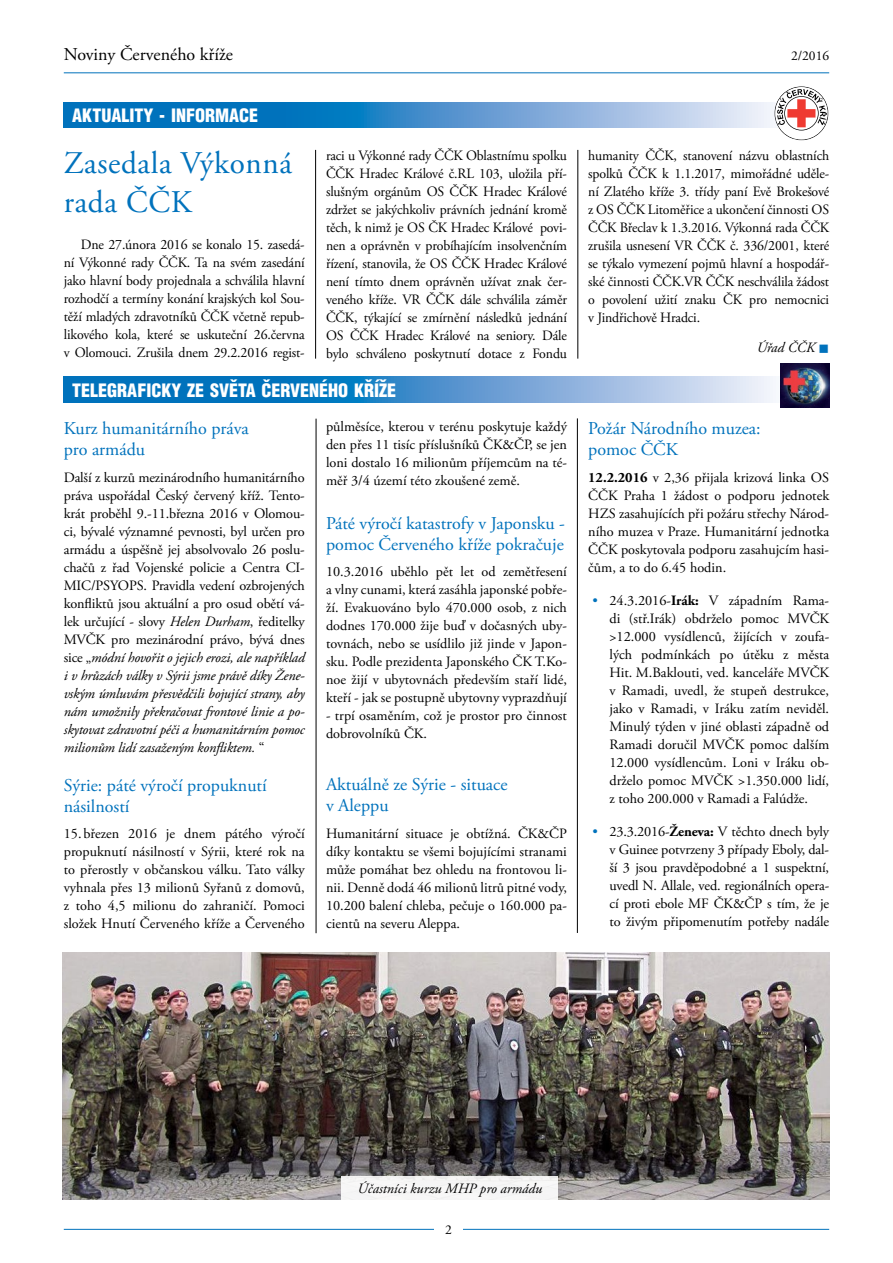
<style>
.page{position:relative;width:893px;height:1263px;background:#fff}
.page>*{position:absolute;margin:0;border:0;box-sizing:border-box;transform-origin:0 0}
.t1{font:31.5px/39px "Adobe Garamond Pro";letter-spacing:.02em;color:#0072bc}
.t2{font:18px/21px "Adobe Garamond Pro";color:#0072bc}
.t3{font:900 18px "Switzerland Cond";color:#fff}
.t4{font:18px "Adobe Garamond Pro";color:#000}
.t5{font:14.25px/18px "Adobe Garamond Pro";color:#000;text-align:justify}
.t6{font:italic 14.25px "Adobe Garamond Pro";color:#000}
.t7{font:13.5px "Adobe Garamond Pro";color:#000}
.s1{color:#0072bc}
.s2{font-style:italic}
.s3{font-weight:700}
</style>
<div class="page">
<hr style="left:64px;top:72px;width:765px;height:1px;background:#0072bc">
<hr style="left:64px;top:1229px;width:765px;height:1px;background:#0072bc">
<div style="left:434px;top:1217px;width:29px;height:25px;background:#fff"></div>
<svg style="left:64px;top:102px;width:765px;height:26px;background:#5399cf"></svg>
<svg style="left:774px;top:86px;width:37px;height:54px"></svg>
<svg style="left:64px;top:377px;width:717px;height:25px;background:#5299d0"></svg>
<img style="left:781px;top:364px;width:48px;height:44px">
<img style="left:63px;top:952px;width:766px;height:247px">
<hr style="left:315px;top:150px;width:1px;height:209px;background:#000">
<hr style="left:578px;top:150px;width:1px;height:209px;background:#000">
<hr style="left:316px;top:419px;width:1px;height:514px;background:#000">
<hr style="left:577px;top:418px;width:1px;height:515px;background:#000">
<div style="left:342px;top:1176px;width:216px;height:25px;background:#f6f5f6"></div>
<p class="t4" style="left:64px;top:43px;width:171px">Noviny Červeného kříže</p>
<p class="t7" style="left:791px;top:47px;width:40px">2/2016</p>
<p class="t3" style="left:72px;top:104px;width:186px">AKTUALITY - IN FORMACE</p>
<h1 class="t1" style="left:64px;top:144px;width:230px">Zasedala Výkonná rada ČČK</h1>
<p class="t5" style="left:64px;top:236px;width:242px;text-indent:17px">Dne 27.února 2016 se konalo 15. zasedá&shy;ní Výkonné rady ČČK. Ta na svém zasedání jako hlavní body projednala a schválila hlavní rozhodčí a termíny konání krajských kol Sou&shy;těží mladých zdravotníků ČČK včetně repub&shy;likového kola, které se uskuteční 26.června v Olomouci. Zrušila dnem 29.2.2016 regist-</p>
<p class="t5" style="left:326px;top:147px;width:242px">raci u Výkonné rady ČČK Oblastnímu spolku ČČK Hradec Králové č.RL 103, uložila pří&shy;slušným orgánům OS ČČK Hradec Králové zdržet se jakýchkoliv právních jednání kromě těch, k nimž je OS ČK Hradec Králové povi&shy;nen a oprávněn v probíhajícím insolvenčním řízení, stanovila, že OS ČČK Hradec Králové není tímto dnem oprávněn užívat znak čer&shy;veného kříže. VR ČČK dále schválila záměr ČČK, týkající se zmírnění následků jednání OS ČČK Hradec Králové na seniory. Dále bylo schváleno poskytnutí dotace z Fondu</p>
<p class="t5" style="left:588px;top:147px;width:242px">humanity ČČK, stanovení názvu oblastních spolků ČČK k 1.1.2017, mimořádné uděle&shy;ní Zlatého kříže 3. třídy paní Evě Brokešové z OS ČČK Litoměřice a ukončení činnosti OS ČČK Břeclav k 1.3.2016. Výkonná rada ČČK zrušila usnesení VR ČČK č. 336/2001, které se týkalo vymezení pojmů hlavní a hospodář&shy;ské činnosti ČČK.VR ČČK neschválila žádost o povolení užití znaku ČK pro nemocnici v Jindřichově Hradci.</p>
<p class="t6" style="left:757px;top:339px;width:74px">Úřad ČČK <span class="s1">■</span></p>
<p class="t3" style="left:72px;top:379px;width:325px">TELEGRAFICKY ZE SVĚTA ČERVENÉHO KŘÍŽE</p>
<p class="t2" style="left:64px;top:418px;width:186px">Kurz humanitárního práva pro armádu</p>
<p class="t5" style="left:64px;top:468px;width:242px">Další z kurzů mezinárodního humanitárního práva uspořádal Český červený kříž. Tento&shy;krát proběhl 9.-11.března 2016 v Olomou&shy;ci, bývalé významné pevnosti, byl určen pro armádu a úspěšně jej absolvovalo 26 poslu&shy;chačů z řad Vojenské policie a Centra CI-MIC/PSYOPS. Pravidla vedení ozbrojených konfliktů jsou aktuální a pro osud obětí vá&shy;lek určující - slovy <span class="s2">Helen Durham</span>, ředitelky MVČK pro mezinárodní právo, bývá dnes sice „<span class="s2">módní hovořit o jejich erozi, ale například i v hrůzách války v Sýrii jsme právě díky Žene&shy;vským úmluvám přesvědčili bojující strany, aby nám umožnily překračovat frontové linie a po&shy;skytovat zdravotní péči a humanitárním pomoc milionům lidí zasaženým konfliktem.</span> “</p>
<p class="t2" style="left:64px;top:775px;width:204px">Sýrie: páté výročí propuknutí násilností</p>
<p class="t5" style="left:64px;top:825px;width:242px">15. březen 2016 je dnem pátého výročí propuknutí násilností v Sýrii, které rok na to přerostly v občanskou válku. Tato války vyhnala přes 13 milionů Syřanů z domovů, z toho 4,5 milionu do zahraničí. Pomoci složek Hnutí Červeného kříže a Červeného</p>
<p class="t5" style="left:326px;top:418px;width:242px">půlměsíce, kterou v terénu poskytuje každý den přes 11 tisíc příslušníků ČK&amp;ČP, se jen loni dostalo 16 milionům příjemcům na té&shy;měř 3/4 území této zkoušené země.</p>
<p class="t2" style="left:326px;top:513px;width:240px">Páté výročí katastrofy v Japonsku - pomoc Červeného kříže pokračuje</p>
<p class="t5" style="left:326px;top:563px;width:242px">10.3.2016 uběhlo pět let od zemětřesení a vlny cunami, která zasáhla japonské pobře&shy;ží. Evakuováno bylo 470.000 osob, z nich dodnes 170.000 žije buď v dočasných uby&shy;tovnách, nebo se usídlilo již jinde v Japon&shy;sku. Podle prezidenta Japonského ČK T.Ko&shy;noe žijí v ubytovnách především staří lidé, kteří - jak se postupně ubytovny vyprazdňují</p>
<p class="t5" style="left:326px;top:707px;width:242px">- trpí osaměním, což je prostor pro činnost dobrovolníků ČK.</p>
<p class="t2" style="left:326px;top:775px;width:183px">Aktuálně ze Sýrie - situace v Aleppu</p>
<p class="t5" style="left:326px;top:825px;width:242px">Humanitární situace je obtížná. ČK&amp;ČP díky kontaktu se všemi bojujícími stranami může pomáhat bez ohledu na frontovou li&shy;nii. Denně dodá 46 milionů litrů pitné vody, 10.200 balení chleba, pečuje o 160.000 pa&shy;cientů na severu Aleppa.</p>
<p class="t2" style="left:588px;top:418px;width:174px">Požár Národního muzea: pomoc ČČK</p>
<p class="t5" style="left:588px;top:468px;width:242px"><span class="s3">12.2.2016</span> v 2,36 přijala krizová linka OS ČČK Praha 1 žádost o podporu jednotek HZS zasahujících při požáru střechy Národ&shy;ního muzea v Praze. Humanitární jednotka ČČK poskytovala podporu zasahujcím hasi&shy;čům, a to do 6.45 hodin.</p>
<p class="t5" style="left:609px;top:591px;width:221px;text-indent:-17px"><span class="s1">•</span> 24.3.2016-<span class="s3">Irák:</span> V západním Rama&shy;di (stř.Irák) obdrželo pomoc MVČK &gt;12.000 vysídlenců, žijících v zoufa&shy;lých podmínkách po útěku z města Hit. M.Baklouti, ved. kanceláře MVČK v Ramadi, uvedl, že stupeň destrukce, jako v Ramadi, v Iráku zatím neviděl.<br>Minulý týden v jiné oblasti západně od Ramadi doručil MVČK pomoc dalším 12.000 vysídlencům. Loni v Iráku ob&shy;drželo pomoc MVČK &gt;1.350.000 lidí, z toho 200.000 v Ramadi a Falúdže.</p>
<p class="t5" style="left:609px;top:822px;width:221px;text-indent:-17px"><span class="s1">•</span> 23.3.2016-<span class="s3">Ženeva:</span> V těchto dnech byly v Guinee potvrzeny 3 případy Eboly, dal&shy;ší 3 jsou pravděpodobné a 1 suspektní, uvedl N. Allale, ved. regionálních opera&shy;cí proti ebole MF ČK&amp;ČP s tím, že je to živým připomenutím potřeby nadále</p>
<p class="t6" style="left:357px;top:1180px;width:186px">Účastníci kurzu MHP pro armádu</p>
<p class="t7" style="left:445px;top:1222px;width:8px">2</p>
</div>
